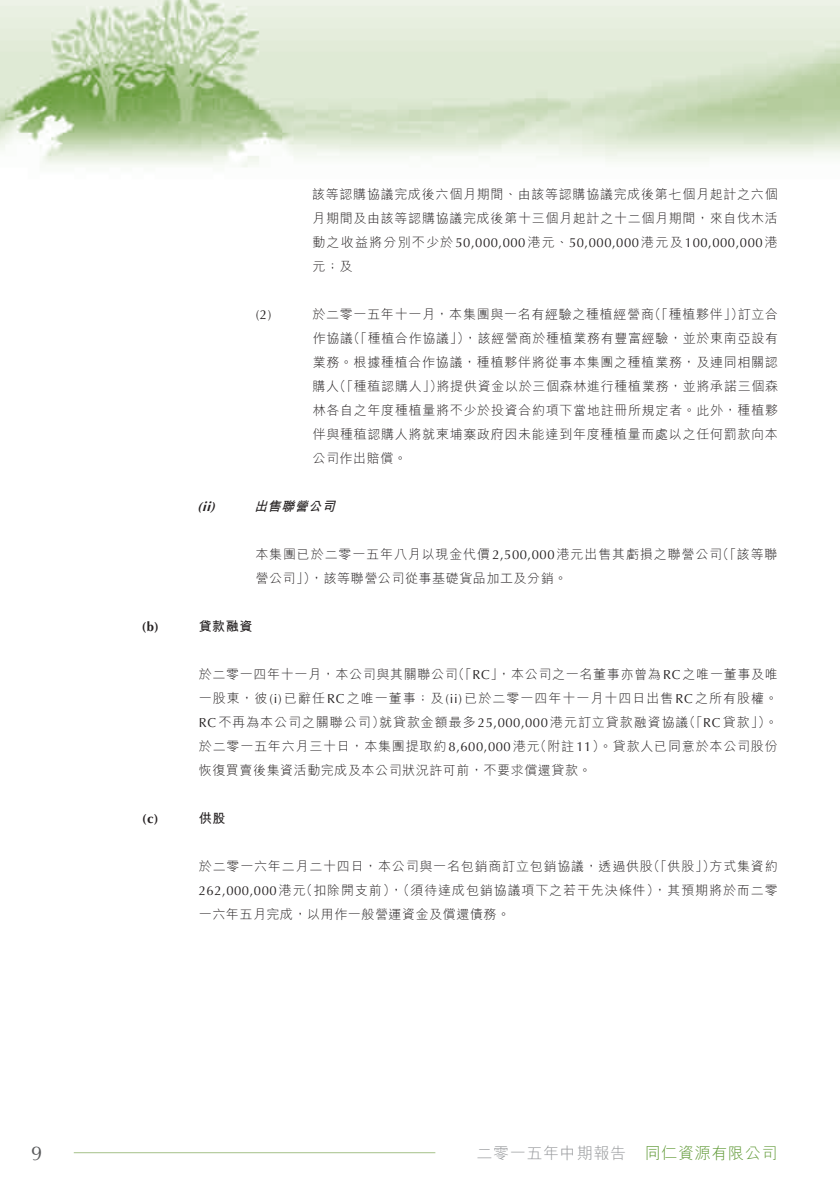
<style>
.page{position:relative;width:840px;height:1191px;background:#fff}
.page>*{position:absolute;margin:0;border:0;box-sizing:border-box;transform-origin:0 0}
.t1{font:20px "Optima";color:#57585a}
.t2{font:300 16px "M Hei HK";letter-spacing:.04em;color:#939598}
.t3{font:300 16px "M Hei HK";letter-spacing:.04em;color:#5c9731}
.t4{font:300 13px/24px "M Hei HK";letter-spacing:.055em;color:#231f20}
.t5{font:13px "Optima";letter-spacing:.04em;color:#231f20}
.t6{font:300 13px "M Hei HK";letter-spacing:.075em;color:#231f20}
.t7{font:italic 700 13px "M Hei HK";color:#231f20}
.t8{font:700 13px "M Hei HK";letter-spacing:.04em;color:#231f20}
.t9{font:700 13px "Optima";color:#231f20}
.t10{font:italic 700 13px "Optima";color:#231f20}
.s1{font-family:"M Hei HK";font-weight:300}
.s2{font-family:"Optima";font-weight:400}
</style>
<div class="page">
<img style="left:0;top:0;width:839px;height:1154px">
<hr style="left:74px;top:1152px;width:361px;height:1px;background:#a6c28a">
<h1 class="t1" style="left:31px;top:1141px;width:13px">9</h1>
<p class="t9" style="left:142px;top:619px;width:18px">)b(</p>
<p class="t9" style="left:142px;top:811px;width:18px">)c(</p>
<p class="t10" style="left:202px;top:499px;width:13px">ii</p>
<p class="t10" style="left:197px;top:499px;width:23px">( )</p>
<p class="t5" style="left:255px;top:307px;width:17px">)2(</p>
<p class="t4" style="left:312px;top:181px;width:467px">該等認購協議完成後六個月期間、由該等認購協議完成後第七個月起計之六個月期間及由該等認購協議完成後第十三個月起計之十二個月期間，來自伐木活</p>
<p class="t5" style="left:312px;top:235px;width:466px"><span class="s1">動之收益將分別不少於</span>50,000,000 <span class="s1">港元、</span>50,000,000<span class="s1">港元及</span> 100,000,000 <span class="s1">港</span></p>
<p class="t4" style="left:312px;top:253px;width:42px">元；及</p>
<p class="t4" style="left:737px;top:301px;width:42px">訂立合</p>
<p class="t4" style="left:647px;top:301px;width:97px">（「種植夥伴」）</p>
<p class="t4" style="left:312px;top:301px;width:343px">於二零一五年十一月，本集團與一名有經驗之種植經營商</p>
<p class="t4" style="left:347px;top:325px;width:124px">（「種植合作協議」）</p>
<p class="t4" style="left:463px;top:325px;width:315px">，該經營商於種植業務有豐富經驗，並於東南亞設有</p>
<p class="t4" style="left:312px;top:325px;width:42px">作協議</p>
<p class="t4" style="left:312px;top:349px;width:466px">業務。根據種植合作協議，種植夥伴將從事本集團之種植業務，及連同相關認</p>
<p class="t4" style="left:436px;top:373px;width:343px">將提供資金以於三個森林進行種植業務，並將承諾三個森</p>
<p class="t4" style="left:333px;top:373px;width:111px">（「種稙認購人」）</p>
<p class="t4" style="left:312px;top:373px;width:467px">購人<br>林各自之年度種植量將不少於投資合約項下當地註冊所規定者。此外，種植夥伴與種稙認購人將就柬埔寨政府因未能達到年度種植量而處以之任何罰款向本公司作出賠償。</p>
<p class="t7" style="left:254px;top:496px;width:87px">出售聯營公司</p>
<p class="t4" style="left:716px;top:541px;width:63px">（「該等聯</p>
<p class="t4" style="left:310px;top:541px;width:413px;text-indent:-55px">本集團已於二零一五年八月以現金代價<span class="s2">2,500,000</span>港元出售其虧損之聯營公司，該等聯營公司從事基礎貨品加工及分銷。</p>
<p class="t4" style="left:255px;top:565px;width:62px">營公司」）</p>
<p class="t8" style="left:199px;top:616px;width:55px">貸款融資</p>
<p class="t4" style="left:451px;top:661px;width:327px">（「<span class="s2">RC</span> ，」本公司之一名董事亦曾為<span class="s2">RC</span> 之唯一董事及唯</p>
<p class="t4" style="left:199px;top:661px;width:260px">於二零一四年十一月，本公司與其關聯公司</p>
<p class="t6" style="left:199px;top:689px;width:580px">一股東，彼 <span class="s2">)i(</span> 已辭任<span class="s2">RC</span>之唯一董事；及<span class="s2">(ii)</span>已於二零一四年十一月十四日出售<span class="s2">RC</span>之所有股權。</p>
<p class="t4" style="left:682px;top:709px;width:97px">（「<span class="s2">RC</span>貸款 。(「</p>
<p class="t4" style="left:379px;top:709px;width:311px">就貸款金額最多<span class="s2">25,000,000</span>港元訂立貸款融資協議</p>
<p class="t4" style="left:199px;top:709px;width:187px"><span class="s2">RC</span>不再為本公司之關聯公司）</p>
<p class="t4" style="left:533px;top:733px;width:245px">（附註<span class="s2">11</span>）。貸款人已同意於本公司股份</p>
<p class="t4" style="left:199px;top:733px;width:394px">於二零一五年六月三十日，本集團提取約<span class="s2">8,600,000</span> 港元<br>恢復買賣後集資活動完成及本公司狀況許可前，不要求償還貸款。</p>
<p class="t8" style="left:199px;top:808px;width:28px">供股</p>
<p class="t4" style="left:646px;top:853px;width:70px">（「供股」）</p>
<p class="t4" style="left:299px;top:853px;width:479px;text-indent:-101px">於二零一六年二月二十四日，本公司與一名包銷商訂立包銷協議，透過供股<br>（扣除開支前 （，） 須待達成包銷協議項下之若干先決條件 ，） 其預期將於而二零</p>
<p class="t4" style="left:709px;top:853px;width:70px">方式集資約</p>
<p class="t5" style="left:199px;top:883px;width:108px">262,000,000<span class="s1">港元</span></p>
<p class="t4" style="left:199px;top:901px;width:313px">一六年五月完成，以用作一般營運資金及償還債務。</p>
<p class="t2" style="left:476px;top:1141px;width:151px">二零一五年中期報告</p>
<p class="t3" style="left:644px;top:1141px;width:134px">同仁資源有限公司</p>
</div>
